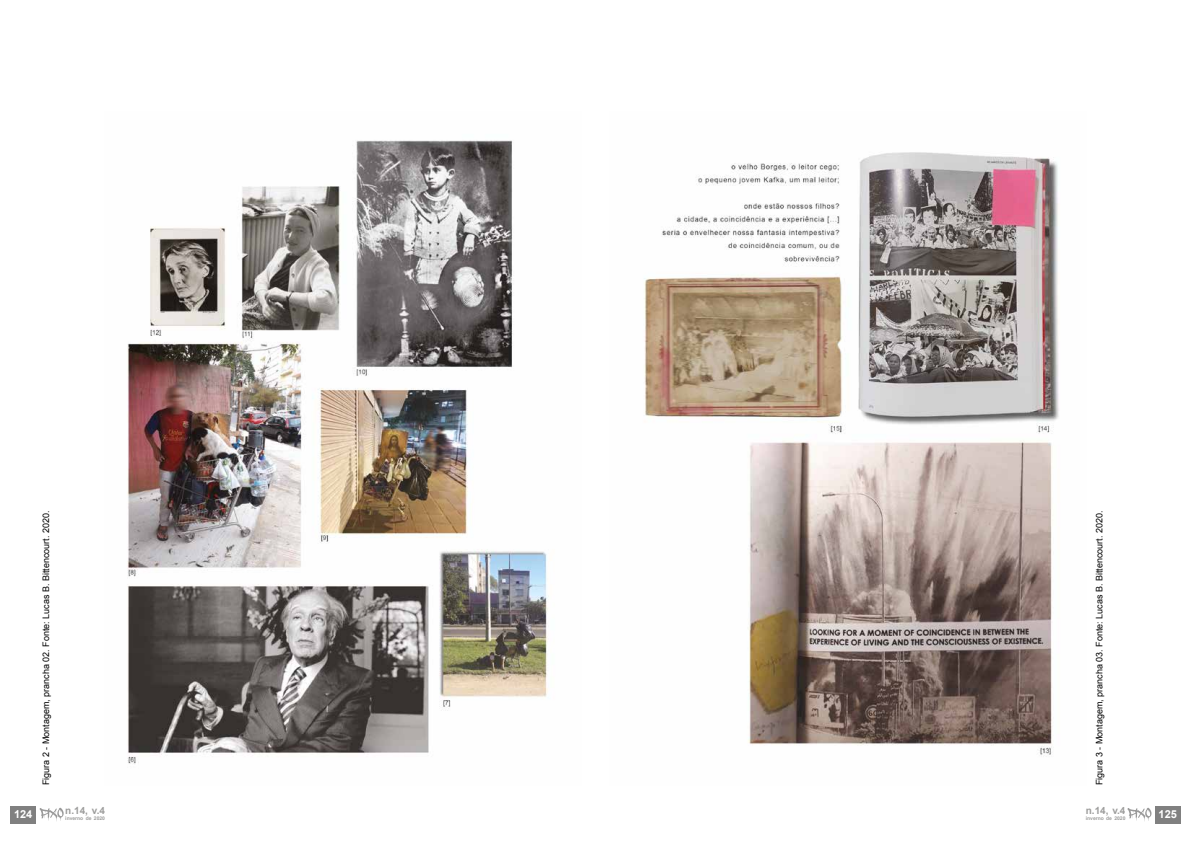
<style>
.page{position:relative;width:1191px;height:842px;background:#fff}
.page>*{position:absolute;margin:0;border:0;box-sizing:border-box;transform-origin:0 0}
.t1{font:700 11px "Arial";color:#fff}
.t2{font:700 10px "Arial";color:#9d9d9c}
.t3{font:9px "Arial";color:#000}
.t4{font:700 5px "Arial";color:#9d9d9c}
</style>
<div class="page">
<img style="left:127px;top:140px;width:421px;height:624px">
<img style="left:644px;top:152px;width:415px;height:603px">
<div style="left:1155px;top:806px;width:25px;height:17px;background:#808080"></div>
<svg style="left:1127px;top:808px;width:24px;height:13px"></svg>
<div style="left:11px;top:806px;width:25px;height:17px;background:#808080"></div>
<svg style="left:40px;top:808px;width:24px;height:13px"></svg>
<p class="t1" style="left:14px;top:807px;width:20px">124</p>
<p class="t3" style="left:40px;top:785px;width:276px;rotate:-90deg">Figura 2 - Montagem, prancha 02. Fonte: Lucas B. Bittencourt. 2020.</p>
<p class="t3" style="left:1093px;top:785px;width:276px;rotate:-90deg">Figura 3 - Montagem, prancha 03. Fonte: Lucas B. Bittencourt. 2020.</p>
<p class="t2" style="left:65px;top:804px;width:41px">n.14, v.4</p>
<p class="t4" style="left:65px;top:815px;width:41px">inverno de 2020</p>
<p class="t2" style="left:1085px;top:804px;width:41px">n.14, v.4</p>
<p class="t4" style="left:1085px;top:815px;width:41px">inverno de 2020</p>
<p class="t1" style="left:1158px;top:807px;width:20px">125</p>
</div>
